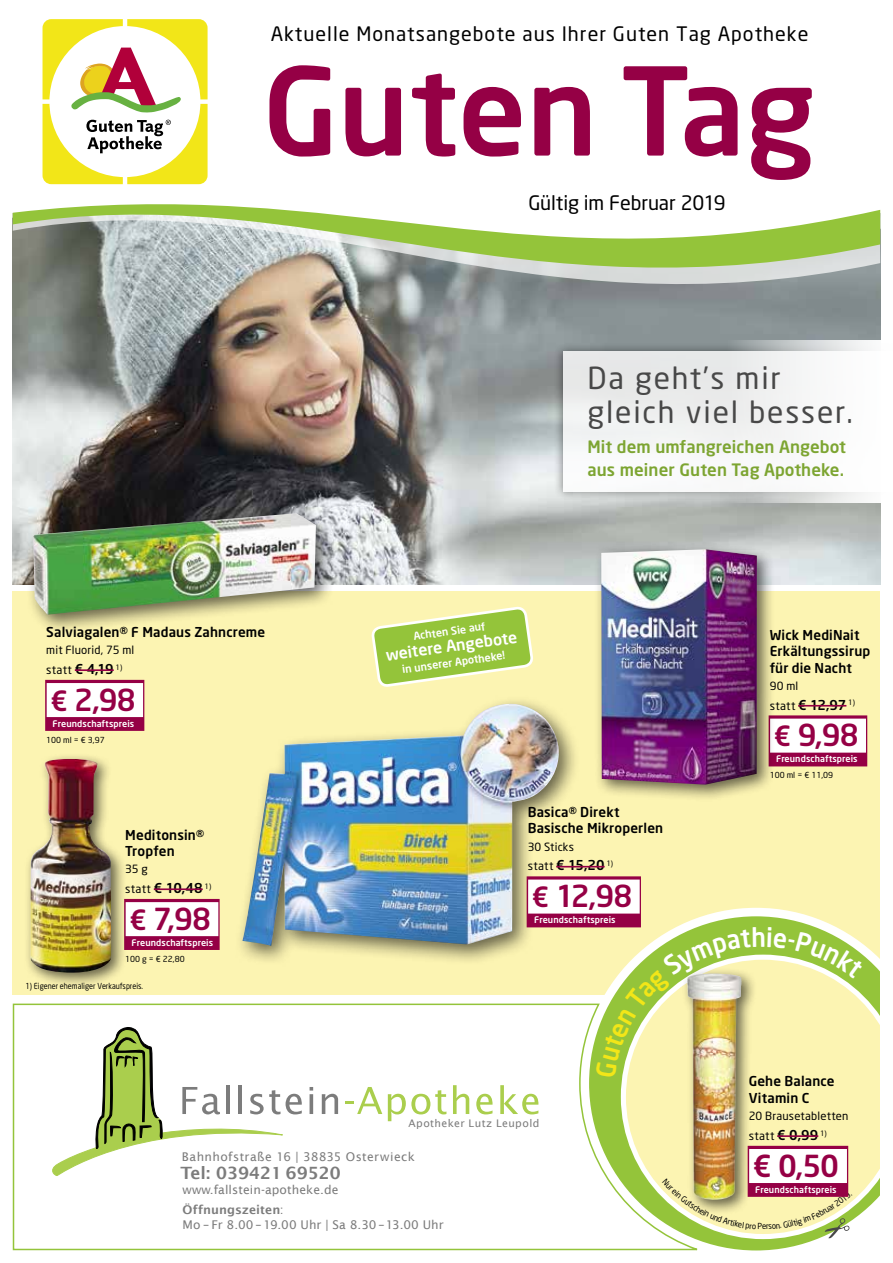
<style>
.page{position:relative;width:893px;height:1263px;background:#fff}
.page>*{position:absolute;margin:0;border:0;box-sizing:border-box;transform-origin:0 0}
.t1{font:500 120.15px "Neo Sans";letter-spacing:-.005em;color:#950045}
.t2{font:30px/33.8px "Neo Sans";letter-spacing:.06em;color:#484848}
.t3{font:500 30px "Neo Sans";letter-spacing:-.025em;color:#950045}
.t4{font:19.65px "Neo Sans";letter-spacing:.05em;color:#000}
.t5{font:19.65px "Neo Sans";letter-spacing:-.005em;color:#000}
.t6{font:500 16.95px/22.5px "Neo Sans";letter-spacing:.005em;color:#7da532}
.t7{font:600 16.95px "Lucida Sans";letter-spacing:.005em;color:#7c7c7c}
.t8{font:500 15.75px "Neo Sans";color:#fff}
.t9{font:500 13.5px/16.5px "Neo Sans";letter-spacing:.01em;color:#000}
.t10{font:12px/20.1px "Lucida Sans";letter-spacing:.005em;color:#7c7c7c}
.t11{font:12px "Lucida Sans";letter-spacing:.03em;color:#7c7c7c}
.t12{font:11.55px "Neo Sans";letter-spacing:.025em;color:#000}
.t13{font:11.25px "Neo Sans";letter-spacing:.015em;color:#000}
.t14{font:500 10.65px "Neo Sans";color:#fff}
.t15{font:10.5px "Lucida Sans";letter-spacing:.04em;color:#7c7c7c}
.t16{font:500 9px "Neo Sans";letter-spacing:.01em;color:#fff}
.t17{font:8.25px "Neo Sans";color:#000}
.t18{font:8.25px "Neo Sans";color:#000;scale:.88 1}
.s1{font-weight:500;font-size:13.5px}
.s2{font-size:27.6px}
.s3{font-weight:400;font-size:11.55px}
.s4{font-weight:600}
</style>
<div class="page">
<img style="left:13px;top:322px;width:867px;height:263px">
<div style="left:13px;top:591px;width:867px;height:404px;background:#fcf4b2"></div>
<svg style="left:13px;top:173px;width:867px;height:149px"></svg>
<svg style="left:43px;top:19px;width:165px;height:165px"></svg>
<svg style="left:581px;top:908px;width:294px;height:343px"></svg>
<svg style="left:706px;top:954px;width:174px;height:285px;background:#f2f0af"></svg>
<div style="left:553px;top:342px;width:340px;height:159px;background:#000;opacity:.6"></div>
<div style="left:563px;top:351px;width:330px;height:141px;background:#f0f2f2"></div>
<svg style="left:727px;top:340px;width:166px;height:162px"></svg>
<svg style="left:12px;top:1002px;width:694px;height:249px"></svg>
<div style="left:769px;top:715px;width:98px;height:51px;background:#950045"></div>
<div style="left:770px;top:719px;width:96px;height:34px;background:#fff"></div>
<hr style="left:798px;top:705px;width:48px;height:1px;background:#950045">
<div style="left:594px;top:542px;width:181px;height:260px;background:#000;opacity:.6"></div>
<img style="left:601px;top:549px;width:156px;height:236px">
<div style="left:124px;top:899px;width:96px;height:51px;background:#950045"></div>
<div style="left:126px;top:902px;width:92px;height:34px;background:#fff"></div>
<hr style="left:154px;top:888px;width:49px;height:2px;background:#950045">
<div style="left:24px;top:753px;width:103px;height:235px;background:#000;opacity:.6"></div>
<img style="left:30px;top:758px;width:81px;height:215px">
<div style="left:25px;top:506px;width:311px;height:128px;background:#000;opacity:.6"></div>
<img style="left:33px;top:513px;width:283px;height:102px">
<div style="left:45px;top:680px;width:99px;height:51px;background:#950045"></div>
<div style="left:47px;top:683px;width:96px;height:34px;background:#fff"></div>
<hr style="left:75px;top:669px;width:39px;height:2px;background:#950045">
<svg style="left:372px;top:607px;width:161px;height:79px"></svg>
<div style="left:234px;top:695px;width:347px;height:272px;background:#000;opacity:.6"></div>
<img style="left:242px;top:704px;width:317px;height:242px">
<div style="left:527px;top:876px;width:114px;height:51px;background:#950045"></div>
<div style="left:528px;top:879px;width:112px;height:34px;background:#fff"></div>
<hr style="left:556px;top:866px;width:49px;height:1px;background:#950045">
<div style="left:681px;top:967px;width:76px;height:249px;background:#000;opacity:.6"></div>
<img style="left:687px;top:1077px;width:55px;height:102px">
<div style="left:748px;top:1146px;width:100px;height:51px;background:#950045"></div>
<div style="left:749px;top:1149px;width:98px;height:34px;background:#fff"></div>
<hr style="left:777px;top:1135px;width:41px;height:2px;background:#950045">
<svg style="left:595px;top:927px;width:269px;height:150px"></svg>
<svg style="left:662px;top:1179px;width:190px;height:59px"></svg>
<h3 class="t4" style="left:271px;top:22px;width:539px">Aktuelle Monatsangebote aus Ihrer Guten Tag Apotheke</h3>
<h1 class="t1" style="left:263px;top:35px;width:554px">Guten Tag</h1>
<h3 class="t5" style="left:528px;top:191px;width:199px">Gültig im Februar 2019</h3>
<p class="t9" style="left:46px;top:623px;width:221px">Salviagalen® F Madaus Zahncreme</p>
<p class="t13" style="left:46px;top:643px;width:89px">mit Fluorid, 75 ml</p>
<p class="t12" style="left:46px;top:663px;width:78px">statt <span class="s1">€ 4,19</span> <sup>1)</sup></p>
<h2 class="t3" style="left:50px;top:681px;width:87px"><span class="s2">€</span> 2,98</h2>
<p class="t16" style="left:53px;top:718px;width:83px">Freundschaftspreis</p>
<p class="t17" style="left:46px;top:735px;width:60px">100 ml = € 3,97</p>
<p class="t9" style="left:125px;top:826px;width:80px">Meditonsin®<br>Tropfen</p>
<p class="t13" style="left:125px;top:862px;width:24px">35 g</p>
<p class="t9" style="left:125px;top:879px;width:88px"><span class="s3">statt</span> € 10,48 <sup>1)</sup></p>
<h2 class="t3" style="left:129px;top:900px;width:83px"><span class="s2">€</span> 7,98</h2>
<p class="t16" style="left:132px;top:937px;width:83px">Freundschaftspreis</p>
<p class="t17" style="left:125px;top:954px;width:61px">100 g = € 22,80</p>
<p class="t18" style="left:26px;top:980px;width:135px">1) Eigener ehemaliger Verkaufspreis.</p>
<h2 class="t2" style="left:587px;top:360px;width:267px">Da geht’s mir gleich viel besser.</h2>
<p class="t6" style="left:587px;top:435px;width:260px">Mit dem umfangreichen Angebot aus meiner Guten Tag Apotheke.</p>
<p class="t14" style="left:413px;top:629px;width:74px;rotate:-8deg">Achten Sie auf</p>
<p class="t8" style="left:385px;top:645px;width:134px;rotate:-8deg">weitere Angebote</p>
<p class="t14" style="left:401px;top:663px;width:105px;rotate:-8deg">in unserer Apotheke!</p>
<p class="t9" style="left:528px;top:803px;width:137px">Basica® Direkt<br>Basische Mikroperlen</p>
<p class="t13" style="left:528px;top:840px;width:48px">30 Sticks</p>
<p class="t9" style="left:528px;top:857px;width:87px"><span class="s3">statt</span> € 15,20 <sup>1)</sup></p>
<h2 class="t3" style="left:532px;top:877px;width:102px"><span class="s2">€</span> 12,98</h2>
<p class="t16" style="left:534px;top:914px;width:83px">Freundschaftspreis</p>
<p class="t9" style="left:770px;top:626px;width:102px">Wick MediNait<br>Erkältungssirup für die Nacht</p>
<p class="t13" style="left:770px;top:679px;width:30px">90 ml</p>
<p class="t9" style="left:770px;top:696px;width:87px"><span class="s3">statt</span> € 12,97 <sup>1)</sup></p>
<h2 class="t3" style="left:774px;top:716px;width:86px"><span class="s2">€</span> 9,98</h2>
<p class="t16" style="left:776px;top:753px;width:83px">Freundschaftspreis</p>
<p class="t17" style="left:770px;top:770px;width:65px">100 ml = € 11,09</p>
<p class="t15" style="left:408px;top:1117px;width:133px">Apotheker Lutz Leupold</p>
<p class="t11" style="left:182px;top:1149px;width:234px">Bahnhofstraße 16 | 38835 Osterwieck</p>
<p class="t7" style="left:180px;top:1164px;width:162px">Tel: 039421 69520</p>
<p class="t10" style="left:183px;top:1180px;width:157px">www.fallstein-apotheke.de<br><span class="s4">Öffnungszeiten</span>:</p>
<p class="t10" style="left:183px;top:1214px;width:263px">Mo – Fr 8.00–19.00 Uhr | Sa 8.30 – 13.00 Uhr</p>
<p class="t9" style="left:749px;top:1073px;width:87px">Gehe Balance<br>Vitamin C</p>
<p class="t13" style="left:749px;top:1109px;width:101px">20 Brausetabletten</p>
<p class="t12" style="left:749px;top:1128px;width:80px">statt <span class="s1">€ 0,99</span> <sup>1)</sup></p>
<h2 class="t3" style="left:753px;top:1146px;width:88px">€ 0,50</h2>
<p class="t16" style="left:755px;top:1184px;width:83px">Freundschaftspreis</p>
</div>
